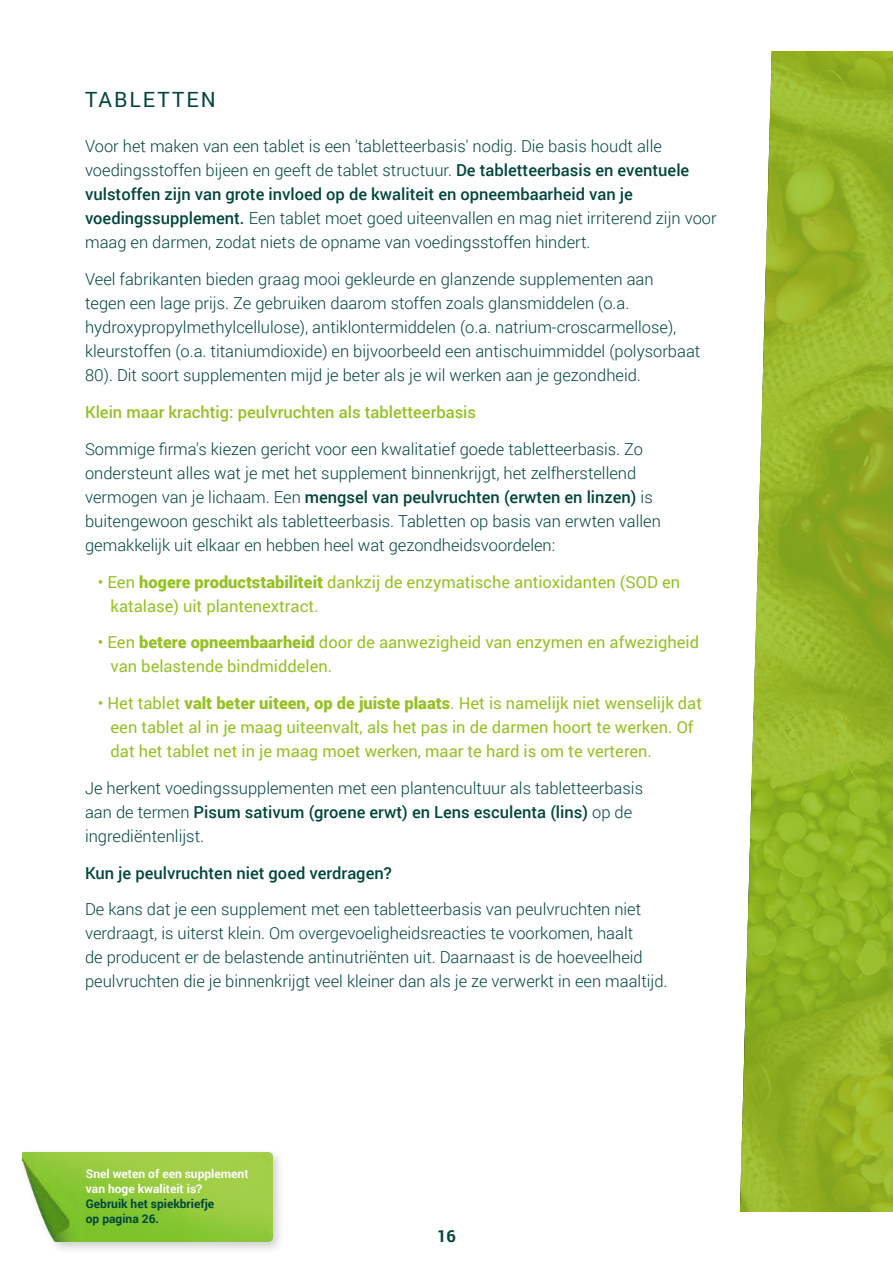
<style>
.page{position:relative;width:893px;height:1263px;background:#fff}
.page>*{position:absolute;margin:0;border:0;box-sizing:border-box;transform-origin:0 0}
.t1{font:21px "Roboto";letter-spacing:.1em;color:#00463d}
.t2{font:300 16.5px/24px "Roboto";color:#00463d}
.t3{font:16.5px/24px "Roboto";color:#95c123}
.t4{font:500 16.5px "Roboto";color:#95c123}
.t5{font:500 16.5px "Roboto";color:#00463d}
.t6{font:700 16.5px "Roboto";color:#00463d}
.t7{font:700 12px/15px "Roboto";color:#fff}
.t8{font:700 12px/15px "Roboto";color:#00463d}
.s1{font-weight:500}
.s2{font-weight:900}
</style>
<div class="page">
<svg style="left:740px;top:51px;width:153px;height:1161px;background:#9fba3c"></svg>
<div style="left:18px;top:1147px;width:268px;height:108px;background:#000;opacity:.2"></div>
<img style="left:22px;top:1152px;width:250px;height:90px">
<p class="t1" style="left:85px;top:85px;width:132px">TABLETTEN</p>
<p class="t2" style="left:85px;top:134px;width:633px">Voor het maken van een tablet is een 'tabletteerbasis' nodig. Die basis houdt alle voedingsstoffen bijeen en geeft de tablet structuur. <span class="s1">De tabletteerbasis en eventuele vulstoffen zijn van grote invloed op de kwaliteit en opneembaarheid van je voedingssupplement.</span> Een tablet moet goed uiteenvallen en mag niet irriterend zijn voor maag en darmen, zodat niets de opname van voedingsstoffen hindert.</p>
<p class="t2" style="left:85px;top:267px;width:617px">Veel fabrikanten bieden graag mooi gekleurde en glanzende supplementen aan<br>tegen een lage prijs. Ze gebruiken daarom stoffen zoals glansmiddelen (o.a. hydroxypropylmethylcellulose), antiklontermiddelen (o.a. natrium-croscarmellose), kleurstoffen (o.a. titaniumdioxide) en bijvoorbeeld een antischuimmiddel (polysorbaat 80). Dit soort supplementen mijd je beter als je wil werken aan je gezondheid.</p>
<p class="t4" style="left:85px;top:400px;width:393px">Klein maar krachtig: peulvruchten als tabletteerbasis</p>
<p class="t2" style="left:85px;top:436px;width:577px">Sommige firma's kiezen gericht voor een kwalitatief goede tabletteerbasis. Zo ondersteunt alles wat je met het supplement binnenkrijgt, het zelfherstellend vermogen van je lichaam. Een <span class="s1">mengsel van peulvruchten (erwten en linzen)</span> is buitengewoon geschikt als tabletteerbasis. Tabletten op basis van erwten vallen gemakkelijk uit elkaar en hebben heel wat gezondheidsvoordelen:</p>
<p class="t3" style="left:111px;top:569px;width:571px;text-indent:-13px">• Een <span class="s2">hogere productstabiliteit</span> dankzij de enzymatische antioxidanten (SOD en katalase) uit plantenextract.</p>
<p class="t3" style="left:111px;top:630px;width:590px;text-indent:-13px">• Een <span class="s2">betere opneembaarheid</span> door de aanwezigheid van enzymen en afwezigheid van belastende bindmiddelen.</p>
<p class="t3" style="left:111px;top:690px;width:593px;text-indent:-13px">• Het tablet <span class="s2">valt beter uiteen, op de juiste plaats</span>. Het is namelijk niet wenselijk dat een tablet al in je maag uiteenvalt, als het pas in de darmen hoort te werken. Of dat het tablet net in je maag moet werken, maar te hard is om te verteren.</p>
<p class="t2" style="left:85px;top:775px;width:559px">Je herkent voedingssupplementen met een plantencultuur als tabletteerbasis aan de termen <span class="s1">Pisum sativum (groene erwt) en Lens esculenta (lins)</span> op de ingrediëntenlijst.</p>
<p class="t5" style="left:85px;top:861px;width:308px">Kun je peulvruchten niet goed verdragen?</p>
<p class="t2" style="left:85px;top:897px;width:584px">De kans dat je een supplement met een tabletteerbasis van peulvruchten niet verdraagt, is uiterst klein. Om overgevoeligheidsreacties te voorkomen, haalt<br>de producent er de belastende antinutriënten uit. Daarnaast is de hoeveelheid peulvruchten die je binnenkrijgt veel kleiner dan als je ze verwerkt in een maaltijd.</p>
<p class="t7" style="left:86px;top:1165px;width:164px">Snel weten of een supplement van hoge kwaliteit is?</p>
<p class="t8" style="left:86px;top:1195px;width:130px">Gebruik het spiekbriefje op pagina 26.</p>
<p class="t6" style="left:437px;top:1224px;width:20px">16</p>
</div>
